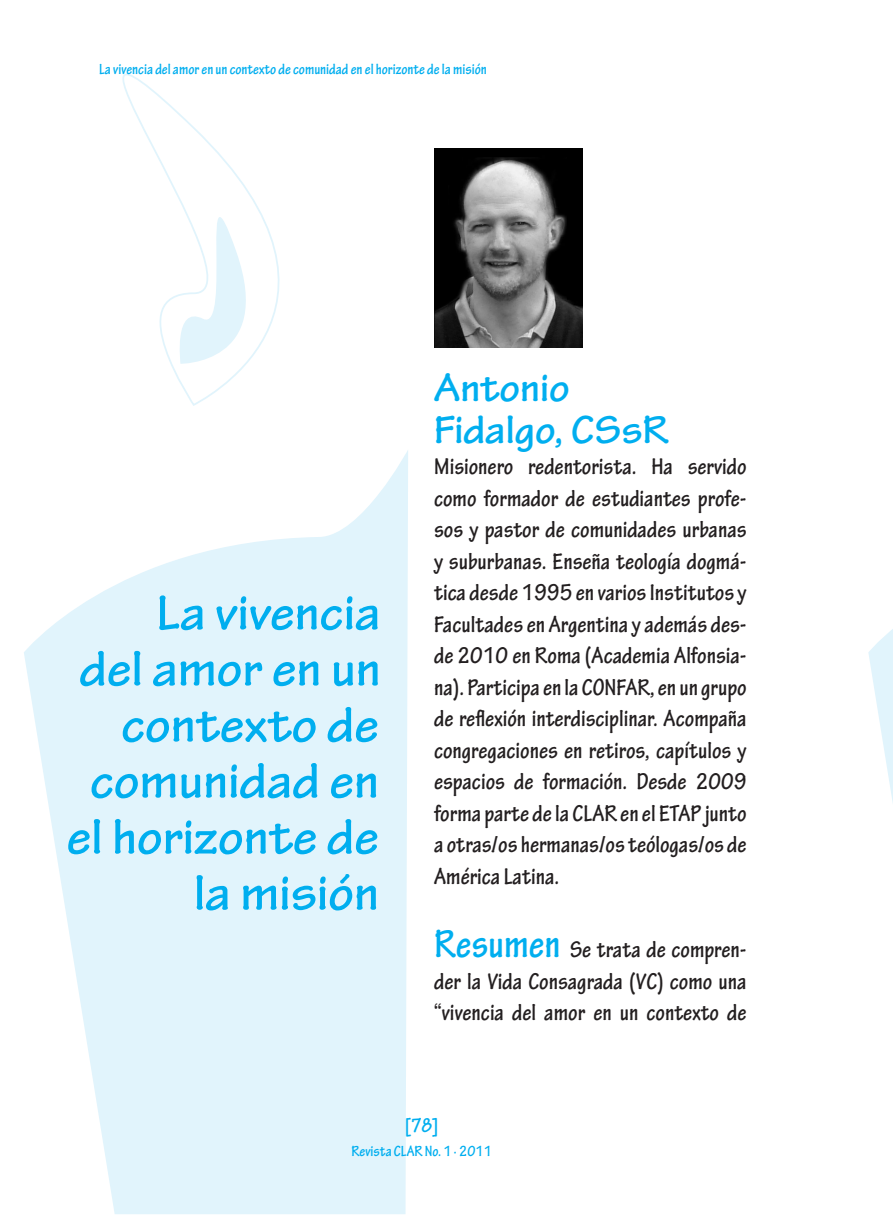
<style>
.page{position:relative;width:893px;height:1216px;background:#fff}
.page>*{position:absolute;margin:0;border:0;box-sizing:border-box;transform-origin:0 0}
.t1{font:700 52.5px/56px "Tekton Pro";color:#00aeef;text-align:right}
.t2{font:700 42px/42px "Tekton Pro";color:#00aeef}
.t3{font:700 condensed 24.5px/31.5px "Tekton Pro";color:#231f20;text-align:justify}
.t4{font:700 condensed 21px "Tekton Pro";color:#00aeef}
.t5{font:700 condensed 15.75px "Tekton Pro";color:#00aeef}
.s1{font-size:42px;color:#00aeef}
</style>
<div class="page">
<svg style="left:24px;top:450px;width:384px;height:764px;fill:#e1f4fc"></svg>
<svg style="left:122px;top:73px;width:158px;height:333px"></svg>
<svg style="left:173px;top:140px;width:102px;height:224px"></svg>
<img style="left:434px;top:149px;width:149px;height:198px">
<svg style="left:868px;top:629px;width:25px;height:174px"></svg>
<p class="t5" style="left:99px;top:60px;width:389px">La vivencia del amor en un contexto de comunidad en el horizonte de la misión</p>
<h1 class="t1" style="left:67px;top:585px;width:315px">La vivencia<br>del amor en un contexto de comunidad en el horizonte de la misión</h1>
<h2 class="t2" style="left:434px;top:367px;width:235px">Antonio<br>Fidalgo, CSsR</h2>
<p class="t3" style="left:434px;top:451px;width:314px">Misionero redentorista. Ha servido como formador de estudiantes profe&shy;sos y pastor de comunidades urbanas y suburbanas. Enseña teología dogmá&shy;tica desde 1995 en varios Institutos y Facultades en Argentina y además des&shy;de 2010 en Roma (Academia Alfonsia&shy;na). Participa en la CONFAR, en un grupo de reflexión interdisciplinar. Acompaña congregaciones en retiros, capítulos y espacios de formación. Desde 2009 forma parte de la CLAR en el ETAP junto a otras/os hermanas/os teólogas/os de América Latina.</p>
<p class="t3" style="left:434px;top:934px;width:314px"><span class="s1">Resumen</span> Se trata de compren&shy;der la Vida Consagrada (VC) como una “vivencia del amor en un contexto de</p>
<p class="t4" style="left:405px;top:1112px;width:35px">[78]</p>
<p class="t5" style="left:351px;top:1141px;width:142px">Revista CLAR No. 1 · 2011</p>
</div>
